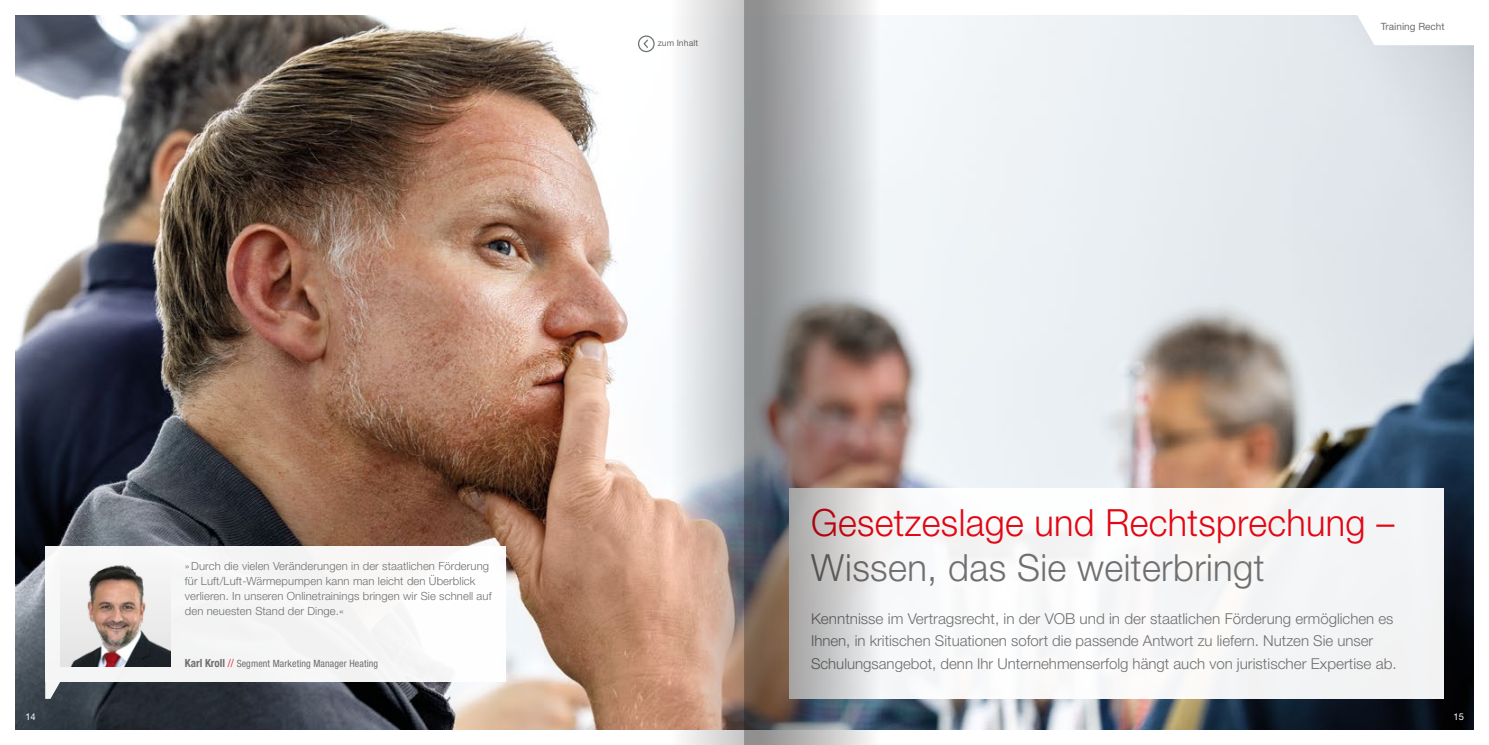
<style>
.page{position:relative;width:1489px;height:745px;background:#fff}
.page>*{position:absolute;margin:0;border:0;box-sizing:border-box;transform-origin:0 0}
.t1{font:300 37.5px "Helvetica Neue LT Pro";letter-spacing:.01em;color:#e30613;scale:.96 1}
.t2{font:300 37.5px "Helvetica Neue LT Pro";letter-spacing:.01em;color:#706f6f}
.t3{font:300 15px/22.5px "Helvetica Neue LT Pro";color:#706f6f}
.t4{font:300 11.25px/15px "Helvetica Neue LT Pro";letter-spacing:.01em;color:#706f6f}
.t5{font:condensed 10px "Helvetica Neue LT Pro";letter-spacing:.01em;color:#706f6f}
.t6{font:10px "Helvetica Neue LT Pro";color:#706f6f}
.t7{font:9.38px "Helvetica Neue LT Pro";color:#fff}
.t8{font:8.75px "Helvetica Neue LT Pro";color:#706f6f}
.s1{font-weight:700;font-size:11.25px}
.s2{font-weight:300;font-size:11.25px;color:#e30613}
</style>
<div class="page">
<img style="left:16px;top:16px;width:1456px;height:712px">
<svg style="left:1356px;top:15px;width:116px;height:30px"></svg>
<div style="left:789px;top:487px;width:654px;height:211px;background:#f6f7f7"></div>
<div style="left:45px;top:546px;width:461px;height:135px;background:#f6f6f6"></div>
<img style="left:60px;top:565px;width:110px;height:101px">
<svg style="left:35px;top:681px;width:25px;height:17px"></svg>
<svg style="left:587px;top:0;width:157px;height:744px"></svg>
<svg style="left:744px;top:0;width:142px;height:744px;background:#a59f9e"></svg>
<p class="t8" style="left:657px;top:38px;width:42px">zum Inhalt</p>
<p class="t6" style="left:1380px;top:20px;width:65px">Training Recht</p>
<p class="t4" style="left:185px;top:557px;width:308px">»Durch die vielen Veränderungen in der staatlichen Förderung für Luft/Luft-Wärmepumpen kann man leicht den Überblick verlieren. In unseren Onlinetrainings bringen wir Sie schnell auf den neuesten Stand der Dinge.«</p>
<p class="t5" style="left:185px;top:656px;width:195px"><span class="s1">Karl Kroll</span> <span class="s2">//</span> Segment Marketing Manager Heating</p>
<h1 class="t1" style="left:811px;top:499px;width:609px">Gesetzeslage und Rechtsprechung –</h1>
<h1 class="t2" style="left:811px;top:544px;width:455px">Wissen, das Sie weiterbringt</h1>
<p class="t3" style="left:811px;top:606px;width:587px">Kenntnisse im Vertragsrecht, in der VOB und in der staatlichen Förderung ermöglichen es<br>Ihnen, in kritischen Situationen sofort die passende Antwort zu liefern. Nutzen Sie unser<br>Schulungsangebot, denn Ihr Unternehmenserfolg hängt auch von juristischer Expertise ab.</p>
<p class="t7" style="left:25px;top:710px;width:12px">14</p>
<p class="t7" style="left:1453px;top:710px;width:12px">15</p>
</div>
